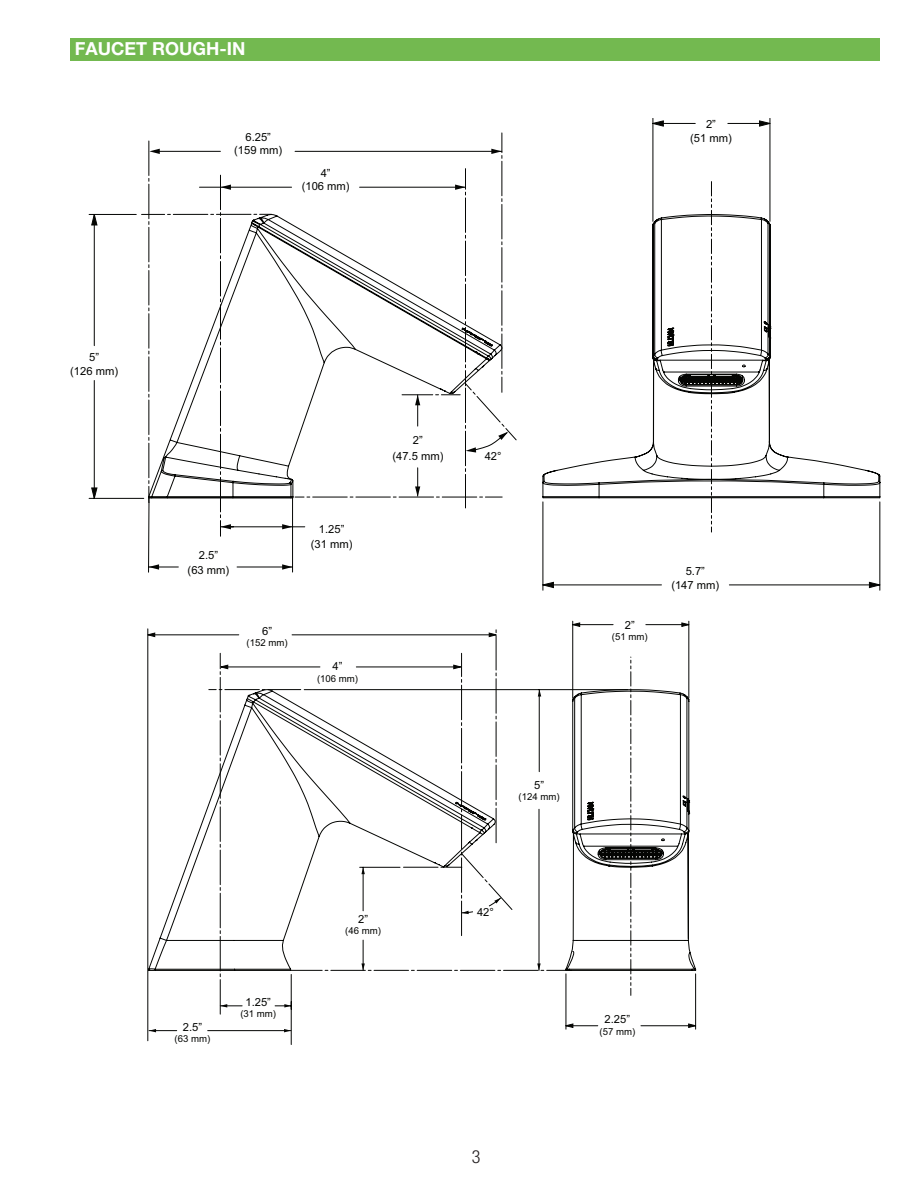
<style>
.page{position:relative;width:918px;height:1188px;background:#fff}
.page>*{position:absolute;margin:0;border:0;box-sizing:border-box;transform-origin:0 0}
.t1{font:700 18px "Helvetica Neue LT Pro";color:#fff}
.t2{font:300 condensed 18px "Helvetica Neue LT Std";color:#231f20}
.t3{font:11.25px/14.5px "Arial";color:#040503;text-align:center}
.t4{font:9.6px "Arial";color:#040503}
</style>
<div class="page">
<hr style="left:566px;top:974px;width:1px;height:55px;background:#040503">
<hr style="left:695px;top:974px;width:1px;height:55px;background:#040503">
<hr style="left:689px;top:621px;width:1px;height:77px;background:#040503">
<hr style="left:572px;top:621px;width:1px;height:77px;background:#040503">
<svg style="left:566px;top:623px;width:130px;height:404px"></svg>
<hr style="left:304px;top:689px;width:324px;height:1px;background:#040503">
<hr style="left:291px;top:974px;width:1px;height:71px;background:#040503">
<hr style="left:208px;top:1030px;width:83px;height:1px;background:#040503">
<hr style="left:148px;top:629px;width:1px;height:412px;background:#040503">
<svg style="left:149px;top:1029px;width:28px;height:3px"></svg>
<svg style="left:284px;top:1029px;width:7px;height:3px"></svg>
<svg style="left:631px;top:657px;width:1px;height:338px"></svg>
<svg style="left:147px;top:629px;width:425px;height:387px"></svg>
<hr style="left:770px;top:118px;width:1px;height:103px;background:#040503">
<hr style="left:653px;top:118px;width:1px;height:103px;background:#040503">
<hr style="left:543px;top:502px;width:1px;height:88px;background:#040503">
<hr style="left:880px;top:502px;width:1px;height:88px;background:#040503">
<svg style="left:543px;top:121px;width:337px;height:467px"></svg>
<hr style="left:292px;top:498px;width:1px;height:74px;background:#040503">
<hr style="left:237px;top:567px;width:56px;height:1px;background:#040503">
<hr style="left:148px;top:502px;width:1px;height:70px;background:#040503">
<svg style="left:149px;top:564px;width:29px;height:6px"></svg>
<svg style="left:282px;top:564px;width:11px;height:6px"></svg>
<hr style="left:89px;top:498px;width:55px;height:1px;background:#040503">
<hr style="left:89px;top:214px;width:47px;height:1px;background:#040503">
<svg style="left:91px;top:215px;width:6px;height:284px"></svg>
<svg style="left:542px;top:214px;width:338px;height:284px"></svg>
<svg style="left:142px;top:133px;width:375px;height:403px"></svg>
<div style="left:70px;top:38px;width:810px;height:22px;background:#73b950"></div>
<h1 class="t1" style="left:75px;top:38px;width:172px">FAUCET ROUGH-IN</h1>
<p class="t3" style="left:234px;top:131px;width:49px;line-height:13.4px">6.25” (159 mm)</p>
<p class="t3" style="left:302px;top:167px;width:49px;line-height:13.4px">4”<br>(106 mm)</p>
<p class="t3" style="left:690px;top:117px;width:43px">2”<br>(51 mm)</p>
<p class="t3" style="left:70px;top:350px;width:49px">5”<br>(126 mm)</p>
<p class="t3" style="left:188px;top:549px;width:43px">2.5”<br>(63 mm)</p>
<p class="t3" style="left:262px;top:625px;width:11px">6”</p>
<p class="t4" style="left:247px;top:639px;width:43px">(152 mm)</p>
<p class="t3" style="left:311px;top:523px;width:43px">1.25” (31 mm)</p>
<p class="t3" style="left:333px;top:660px;width:11px">4”</p>
<p class="t4" style="left:317px;top:675px;width:43px">(106 mm)</p>
<p class="t3" style="left:392px;top:434px;width:52px;line-height:15.8px">2”<br>(47.5 mm)</p>
<p class="t3" style="left:485px;top:450px;width:18px">42°</p>
<p class="t3" style="left:534px;top:779px;width:11px">5”</p>
<p class="t4" style="left:519px;top:793px;width:43px">(124 mm)</p>
<p class="t3" style="left:625px;top:619px;width:11px">2”</p>
<p class="t4" style="left:612px;top:633px;width:37px">(51 mm)</p>
<p class="t3" style="left:671px;top:565px;width:49px">5.7”<br>(147 mm)</p>
<p class="t3" style="left:183px;top:1020px;width:21px">2.5”</p>
<p class="t4" style="left:175px;top:1035px;width:37px">(63 mm)</p>
<p class="t3" style="left:245px;top:996px;width:27px">1.25”</p>
<p class="t4" style="left:240px;top:1010px;width:37px">(31 mm)</p>
<p class="t3" style="left:358px;top:913px;width:11px">2”</p>
<p class="t4" style="left:345px;top:927px;width:37px">(46 mm)</p>
<p class="t3" style="left:477px;top:906px;width:18px">42°</p>
<p class="t3" style="left:605px;top:1013px;width:27px">2.25”</p>
<p class="t4" style="left:600px;top:1028px;width:37px">(57 mm)</p>
<h1 class="t2" style="left:472px;top:1146px;width:10px">3</h1>
</div>
